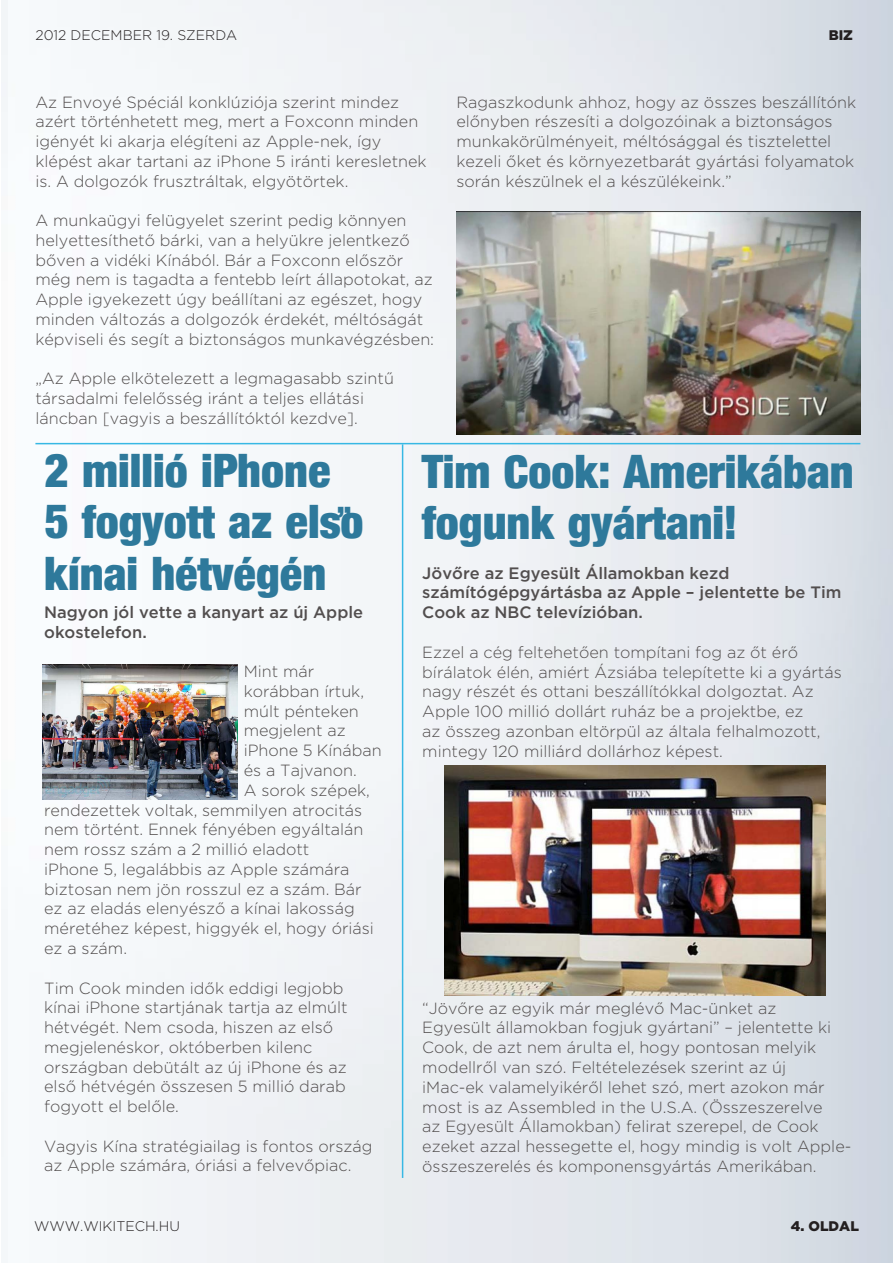
<style>
.page{position:relative;width:893px;height:1263px;background:#fff}
.page>*{position:absolute;margin:0;border:0;box-sizing:border-box;transform-origin:0 0}
.cimlap_hasab{font:46.05px/51.6px "Harvest";color:#2e799b}
.cimlap_hasab-2{font:31.5px "Harvest";color:#2e799b}
.text{font:500 16.5px/19.8px "Gotham";color:#524e4e}
.text-2{font:300 16.2px/19.8px "Gotham";color:#524e4e}
.text_datum{font:300 13.95px "Gotham";color:#231f20}
.text_www{font:300 13.95px "Gotham";color:#231f20}
.text_oldalszam{font:900 13.95px "Gotham";color:#231f20}
.text_tartalom{font:900 13.95px "Gotham";color:#231f20}
</style>
<div class="page">
<img style="left:1px;top:0;width:892px;height:1263px">
<img style="left:456px;top:212px;width:404px;height:222px">
<img style="left:445px;top:765px;width:381px;height:230px">
<img style="left:43px;top:664px;width:194px;height:135px">
<hr style="left:35px;top:443px;width:825px;height:1px;background:#37b8e4">
<hr style="left:402px;top:444px;width:1px;height:734px;background:#37b8e4">
<p class="text_datum" style="left:35px;top:27px;width:203px">2012 DECEMBER 19. SZERDA</p>
<p class="text_tartalom" style="left:829px;top:27px;width:26px">BIZ</p>
<p class="text-2" style="left:35px;top:92px;width:393px">Az Envoyé Spéciál konklúziója szerint mindez azért történhetett meg, mert a Foxconn minden igényét ki akarja elégíteni az Apple-nek, így klépést akar tartani az iPhone 5 iránti keresletnek is. A dolgozók frusztráltak, elgyötörtek.</p>
<p class="text-2" style="left:35px;top:210px;width:400px">A munkaügyi felügyelet szerint pedig könnyen helyettesíthető bárki, van a helyükre jelentkező bőven a vidéki Kínából. Bár a Foxconn először még nem is tagadta a fentebb leírt állapotokat, az Apple igyekezett úgy beállítani az egészet, hogy minden változás a dolgozók érdekét, méltóságát képviseli és segít a biztonságos munkavégzésben:</p>
<p class="text-2" style="left:35px;top:368px;width:360px">„Az Apple elkötelezett a legmagasabb szintű társadalmi felelősség iránt a teljes ellátási láncban [vagyis a beszállítóktól kezdve].</p>
<p class="text-2" style="left:456px;top:92px;width:401px">Ragaszkodunk ahhoz, hogy az összes beszállítónk előnyben részesíti a dolgozóinak a biztonságos munkakörülményeit, méltósággal és tisztelettel kezeli őket és környezetbarát gyártási folyamatok során készülnek el a készülékeink.”</p>
<p class="cimlap_hasab" style="left:44px;top:444px;width:321px">2 millió iPhone<br>5 fogyott az elso kínai hétvégén</p>
<p class="cimlap_hasab-2" style="left:351px;top:524px;width:16px;rotate:-180deg">“</p>
<p class="text" style="left:44px;top:602px;width:320px">Nagyon jól vette a kanyart az új Apple okostelefon.</p>
<p class="text-2" style="left:244px;top:661px;width:72px">Mint már</p>
<p class="text-2" style="left:244px;top:681px;width:122px">korábban írtuk,</p>
<p class="text-2" style="left:244px;top:701px;width:117px">múlt pénteken</p>
<p class="text-2" style="left:244px;top:720px;width:104px">megjelent az</p>
<p class="text-2" style="left:244px;top:740px;width:139px">iPhone 5 Kínában</p>
<p class="text-2" style="left:244px;top:760px;width:115px">és a Tajvanon.</p>
<p class="text-2" style="left:244px;top:780px;width:128px">A sorok szépek,</p>
<p class="text-2" style="left:44px;top:799px;width:319px">rendezettek voltak, semmilyen atrocitás</p>
<p class="text-2" style="left:44px;top:819px;width:321px">nem történt. Ennek fényében egyáltalán</p>
<p class="text-2" style="left:44px;top:839px;width:267px">nem rossz szám a 2 millió eladott</p>
<p class="text-2" style="left:44px;top:859px;width:307px">iPhone 5, legalábbis az Apple számára</p>
<p class="text-2" style="left:44px;top:879px;width:319px">biztosan nem jön rosszul ez a szám. Bár</p>
<p class="text-2" style="left:44px;top:898px;width:312px">ez az eladás elenyésző a kínai lakosság</p>
<p class="text-2" style="left:44px;top:918px;width:331px">méretéhez képest, higgyék el, hogy óriási</p>
<p class="text-2" style="left:44px;top:938px;width:84px">ez a szám.</p>
<p class="text-2" style="left:44px;top:977px;width:305px">Tim Cook minden idők eddigi legjobb kínai iPhone startjának tartja az elmúlt hétvégét. Nem csoda, hiszen az első megjelenéskor, októberben kilenc országban debütált az új iPhone és az első hétvégén összesen 5 millió darab fogyott el belőle.</p>
<p class="text-2" style="left:44px;top:1136px;width:330px">Vagyis Kína stratégiailag is fontos ország az Apple számára, óriási a felvevőpiac.</p>
<p class="cimlap_hasab" style="left:422px;top:445px;width:433px">Tim Cook: Amerikában</p>
<p class="cimlap_hasab" style="left:422px;top:497px;width:316px">fogunk gyártani!</p>
<p class="text" style="left:422px;top:562px;width:421px">Jövőre az Egyesült Államokban kezd számítógépgyártásba az Apple – jelentette be Tim<br>Cook az NBC televízióban.</p>
<p class="text-2" style="left:422px;top:642px;width:421px">Ezzel a cég feltehetően tompítani fog az őt érő bírálatok élén, amiért Ázsiába telepítette ki a gyártás nagy részét és ottani beszállítókkal dolgoztat. Az Apple 100 millió dollárt ruház be a projektbe, ez<br>az összeg azonban eltörpül az általa felhalmozott, mintegy 120 milliárd dollárhoz képest.</p>
<p class="text-2" style="left:422px;top:998px;width:431px">“Jövőre az egyik már meglévő Mac-ünket az<br>Egyesült államokban fogjuk gyártani” – jelentette ki Cook, de azt nem árulta el, hogy pontosan melyik modellről van szó. Feltételezések szerint az új iMac-ek valamelyikéről lehet szó, mert azokon már most is az Assembled in the U.S.A. (Összeszerelve<br>az Egyesült Államokban) felirat szerepel, de Cook ezeket azzal hessegette el, hogy mindig is volt Apple&shy;összeszerelés és komponensgyártás Amerikában.</p>
<p class="text_www" style="left:34px;top:1218px;width:148px">WWW.WIKITECH.HU</p>
<p class="text_oldalszam" style="left:791px;top:1217px;width:69px">4. OLDAL</p>
</div>
